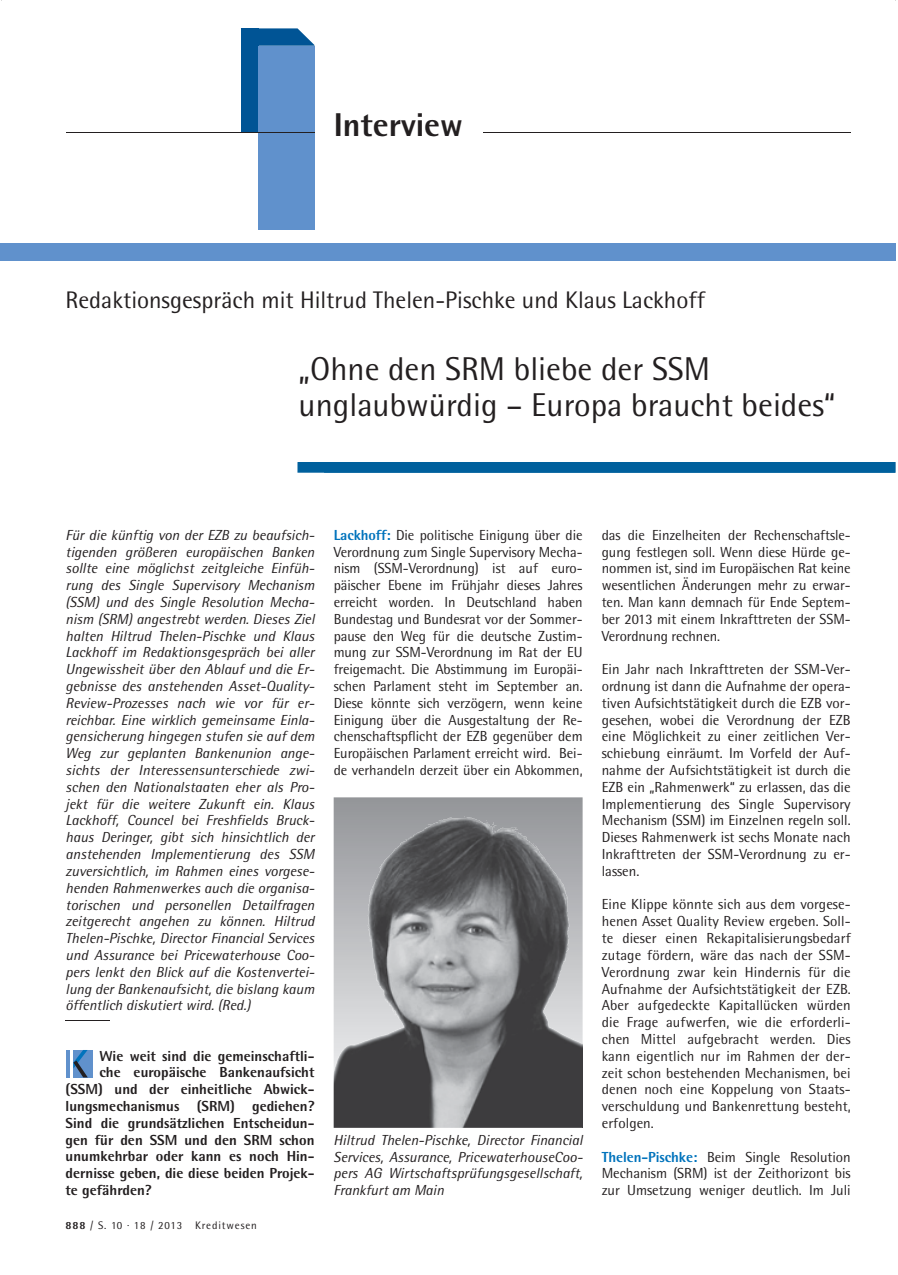
<style>
.page{position:relative;width:898px;height:1275px;background:#fff}
.page>*{position:absolute;margin:0;border:0;box-sizing:border-box;transform-origin:0 0}
.t1{font:33px/36px "Rotis Semi Sans";color:#231f20}
.t2{font:800 33px "Rotis Semi Sans";color:#231f20}
.t3{font:24px "Rotis Semi Sans";color:#231f20}
.t4{font:14.55px/16.8px "Rotis Semi Sans";letter-spacing:-.005em;color:#231f20;text-align:justify}
.t5{font:italic 14.55px/16.8px "Rotis Semi Sans";color:#231f20;text-align:justify}
.t6{font:800 14.55px "Rotis Semi Sans";color:#231f20}
.t7{font:10.95px "Rotis Semi Sans";letter-spacing:.08em;color:#231f20}
.s1{font-weight:800}
.s2{font-weight:800;color:#0073bc}
</style>
<div class="page">
<svg style="left:241px;top:28px;width:73px;height:18px"></svg>
<div style="left:241px;top:29px;width:17px;height:103px;background:#005495"></div>
<div style="left:258px;top:46px;width:56px;height:183px;background:#6091cc"></div>
<hr style="left:66px;top:132px;width:248px;height:1px;background:#231f20">
<hr style="left:483px;top:132px;width:367px;height:1px;background:#231f20">
<div style="left:0;top:243px;width:895px;height:17px;background:#6091cc"></div>
<svg style="left:297px;top:462px;width:598px;height:11px;background:#02619d"></svg>
<div style="left:73px;top:1050px;width:20px;height:27px;background:#6091cc"></div>
<hr style="left:66px;top:1050px;width:3px;height:27px;background:#6091cc">
<svg style="left:73px;top:1050px;width:15px;height:27px"></svg>
<svg style="left:333px;top:797px;width:249px;height:331px;background:#818184"></svg>
<img style="left:582px;top:1043px;width:1px;height:85px">
<img style="left:367px;top:817px;width:83px;height:116px">
<hr style="left:66px;top:1020px;width:44px;height:1px;background:#231f20">
<h1 class="t2" style="left:333px;top:104px;width:131px">Interview</h1>
<h2 class="t3" style="left:66px;top:286px;width:640px">Redaktionsgespräch mit Hiltrud Thelen-Pischke und Klaus Lackhoff</h2>
<h1 class="t1" style="left:298px;top:351px;width:538px">„Ohne den SRM bliebe der SSM unglaubwürdig – Europa braucht beides“</h1>
<p class="t5" style="left:66px;top:526px;width:250px">Für die künftig von der EZB zu beaufsich&shy;tigenden größeren europäischen Banken sollte eine möglichst zeitgleiche Einfüh&shy;rung des Single Supervisory Mechanism (SSM) und des Single Resolution Mecha&shy;nism (SRM) angestrebt werden. Dieses Ziel halten Hiltrud Thelen-Pischke und Klaus Lackhoff im Redaktionsgespräch bei aller Ungewissheit über den Ablauf und die Er&shy;gebnisse des anstehenden Asset-Quality-Review-Prozesses nach wie vor für er&shy;reichbar. Eine wirklich gemeinsame Einla&shy;gensicherung hingegen stufen sie auf dem Weg zur geplanten Bankenunion ange&shy;sichts der Interessensunterschiede zwi&shy;schen den Nationalstaaten eher als Pro&shy;jekt für die weitere Zukunft ein. Klaus Lackhoff, Councel bei Freshfields Bruck&shy;haus Deringer, gibt sich hinsichtlich der anstehenden Implementierung des SSM zuversichtlich, im Rahmen eines vorgese&shy;henden Rahmenwerkes auch die organisa&shy;torischen und personellen Detailfragen zeitgerecht angehen zu können. Hiltrud Thelen-Pischke, Director Financial Services und Assurance bei Pricewaterhouse Coo&shy;pers lenkt den Blick auf die Kostenvertei&shy;lung der Bankenaufsicht, die bislang kaum öffentlich diskutiert wird. (Red.)</p>
<p class="t6" style="left:99px;top:1046px;width:216px">Wie weit sind die gemeinschaftli-</p>
<p class="t6" style="left:99px;top:1063px;width:216px">che europäische Bankenaufsicht</p>
<p class="t6" style="left:66px;top:1080px;width:250px">(SSM) und der einheitliche Abwick-</p>
<p class="t6" style="left:66px;top:1097px;width:250px">lungsmechanismus (SRM) gediehen?</p>
<p class="t6" style="left:66px;top:1114px;width:250px">Sind die grundsätzlichen Entscheidun-</p>
<p class="t6" style="left:66px;top:1130px;width:250px">gen für den SSM und den SRM schon</p>
<p class="t6" style="left:66px;top:1147px;width:250px">unumkehrbar oder kann es noch Hin-</p>
<p class="t6" style="left:66px;top:1164px;width:250px">dernisse geben, die diese beiden Projek-</p>
<p class="t6" style="left:66px;top:1181px;width:88px">te gefährden?</p>
<p class="t7" style="left:65px;top:1218px;width:193px"><span class="s1">888</span> / S. 10 · 18 / 2013 Kreditwesen</p>
<p class="t4" style="left:333px;top:526px;width:250px"><span class="s2">Lackhoff:</span> Die politische Einigung über die Verordnung zum Single Supervisory Mecha&shy;nism (SSM-Verordnung) ist auf euro&shy;päischer Ebene im Frühjahr dieses Jahres erreicht worden. In Deutschland haben Bundestag und Bundesrat vor der Sommer&shy;pause den Weg für die deutsche Zustim&shy;mung zur SSM-Verordnung im Rat der EU freigemacht. Die Abstimmung im Europäi&shy;schen Parlament steht im September an.<br>Diese könnte sich verzögern, wenn keine Einigung über die Ausgestaltung der Re&shy;chenschaftspflicht der EZB gegenüber dem Europäischen Parlament erreicht wird. Bei&shy;de verhandeln derzeit über ein Abkommen,</p>
<p class="t4" style="left:601px;top:526px;width:250px">das die Einzelheiten der Rechenschaftsle&shy;gung festlegen soll. Wenn diese Hürde ge&shy;nommen ist, sind im Europäischen Rat keine wesentlichen Änderungen mehr zu erwar&shy;ten. Man kann demnach für Ende Septem&shy;ber 2013 mit einem Inkrafttreten der SSM-Verordnung rechnen.</p>
<p class="t4" style="left:601px;top:661px;width:250px">Ein Jahr nach Inkrafttreten der SSM-Ver&shy;ordnung ist dann die Aufnahme der opera&shy;tiven Aufsichtstätigkeit durch die EZB vor&shy;gesehen, wobei die Verordnung der EZB eine Möglichkeit zu einer zeitlichen Ver&shy;schiebung einräumt. Im Vorfeld der Auf&shy;nahme der Aufsichtstätigkeit ist durch die EZB ein „Rahmenwerk“ zu erlassen, das die Implementierung des Single Supervisory Mechanism (SSM) im Einzelnen regeln soll.<br>Dieses Rahmenwerk ist sechs Monate nach Inkrafttreten der SSM-Verordnung zu er&shy;lassen.</p>
<p class="t4" style="left:601px;top:896px;width:250px">Eine Klippe könnte sich aus dem vorgese&shy;henen Asset Quality Review ergeben. Soll&shy;te dieser einen Rekapitalisierungsbedarf zutage fördern, wäre das nach der SSM-Verordnung zwar kein Hindernis für die Aufnahme der Aufsichtstätigkeit der EZB.<br>Aber aufgedeckte Kapitallücken würden die Frage aufwerfen, wie die erforderli&shy;chen Mittel aufgebracht werden. Dies kann eigentlich nur im Rahmen der der&shy;zeit schon bestehenden Mechanismen, bei denen noch eine Koppelung von Staats&shy;verschuldung und Bankenrettung besteht, erfolgen.</p>
<p class="t4" style="left:601px;top:1148px;width:250px"><span class="s2">Thelen-Pischke:</span> Beim Single Resolution Mechanism (SRM) ist der Zeithorizont bis zur Umsetzung weniger deutlich. Im Juli</p>
<p class="t5" style="left:333px;top:1131px;width:250px">Hiltrud Thelen-Pischke, Director Financial Services, Assurance, PricewaterhouseCoo&shy;pers AG Wirtschaftsprüfungsgesellschaft, Frankfurt am Main</p>
</div>
